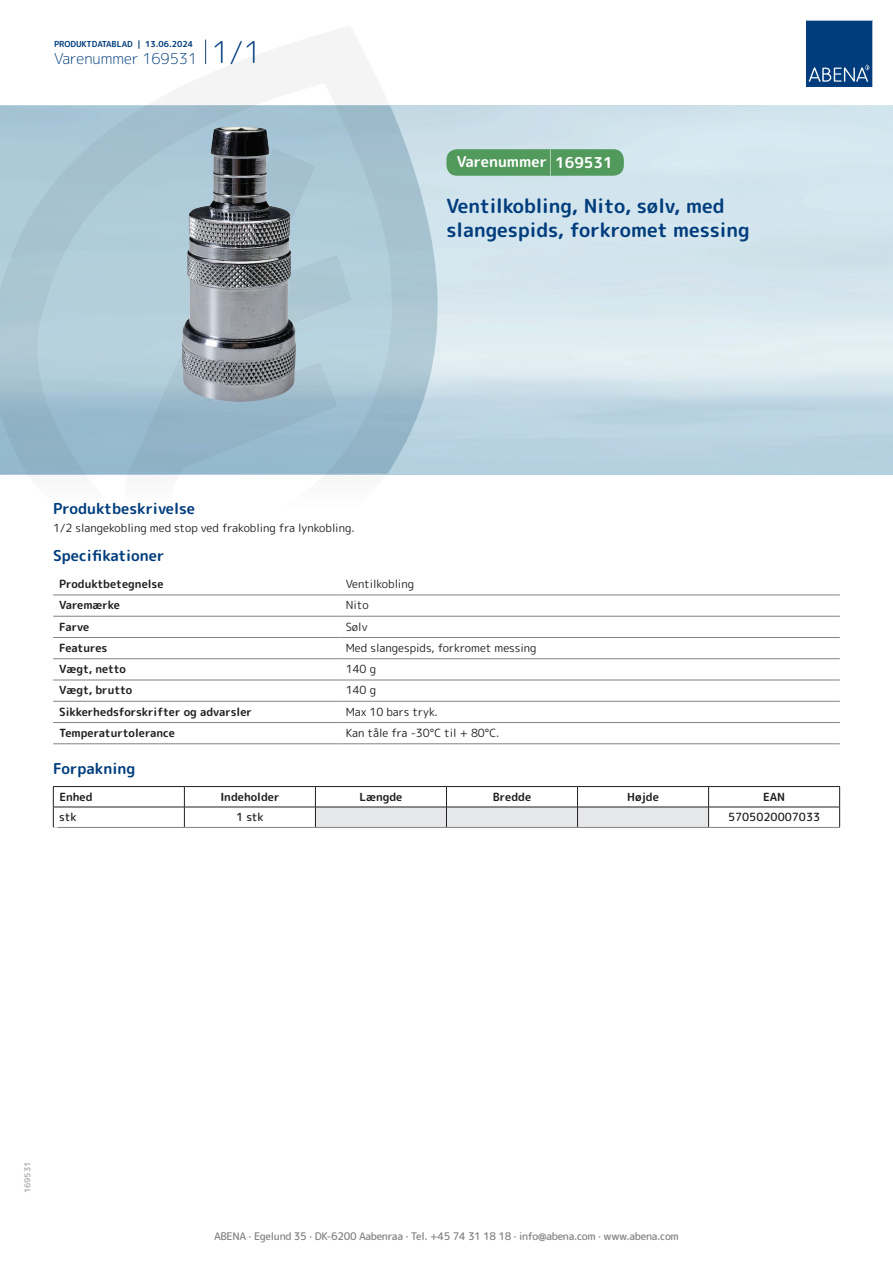
<style>
.page{position:relative;width:893px;height:1263px;background:#fff}
.page>*{position:absolute;margin:0;border:0;box-sizing:border-box;transform-origin:0 0}
.t1{font:700 19.5px/24px "Rounded Mplus 1 c";color:#013d7d}
.t2{font:700 15px "Rounded Mplus 1 c";color:#013d7d}
.t3{font:300 15px "Rounded Mplus 1 c";color:#013d7d}
.t4{font:700 15px "Rounded Mplus 1 c";color:#fff}
.t5{font:11.25px "Rounded Mplus 1 c";color:#231f20}
.t6{font:700 11.25px "Rounded Mplus 1 c";color:#231f20}
.t7{font:500 11.25px "Rounded Mplus 1 c";color:#231f20}
.t8{font:500 10.5px "Rounded Mplus 1 c";letter-spacing:-.03em;color:#808285}
.t9{font:700 10.5px "Rounded Mplus 1 c";color:#fff}
.t10{font:700 8.25px "Rounded Mplus 1 c";color:#013d7d}
.t11{font:700 8.25px "Rounded Mplus 1 c";color:#b2b3b7}
.s1{font-size:30px}
.s2{font-size:25.5px}
</style>
<div class="page">
<svg style="left:0;top:26px;width:439px;height:569px"></svg>
<svg style="left:0;top:106px;width:438px;height:368px;background:#a8c5d4"></svg>
<svg style="left:205px;top:40px;width:1px;height:24px"></svg>
<svg style="left:806px;top:20px;width:67px;height:67px;background:#144b86"></svg>
<img style="left:182px;top:127px;width:114px;height:275px">
<hr style="left:53px;top:595px;width:287px;height:1px;background:#808285">
<hr style="left:340px;top:595px;width:500px;height:1px;background:#808285">
<hr style="left:53px;top:616px;width:287px;height:1px;background:#808285">
<hr style="left:340px;top:616px;width:500px;height:1px;background:#808285">
<hr style="left:53px;top:637px;width:287px;height:1px;background:#808285">
<hr style="left:340px;top:637px;width:500px;height:1px;background:#808285">
<hr style="left:53px;top:658px;width:287px;height:1px;background:#808285">
<hr style="left:340px;top:658px;width:500px;height:1px;background:#808285">
<hr style="left:53px;top:680px;width:287px;height:1px;background:#808285">
<hr style="left:340px;top:680px;width:500px;height:1px;background:#808285">
<hr style="left:53px;top:701px;width:287px;height:1px;background:#808285">
<hr style="left:340px;top:701px;width:500px;height:1px;background:#808285">
<hr style="left:53px;top:722px;width:287px;height:1px;background:#808285">
<hr style="left:340px;top:722px;width:500px;height:1px;background:#808285">
<hr style="left:53px;top:743px;width:287px;height:1px;background:#808285">
<hr style="left:340px;top:743px;width:500px;height:1px;background:#808285">
<hr style="left:53px;top:786px;width:131px;height:1px;background:#231f20">
<hr style="left:184px;top:786px;width:131px;height:1px;background:#231f20">
<hr style="left:315px;top:786px;width:131px;height:1px;background:#231f20">
<hr style="left:446px;top:786px;width:131px;height:1px;background:#231f20">
<hr style="left:577px;top:786px;width:132px;height:1px;background:#231f20">
<hr style="left:709px;top:786px;width:131px;height:1px;background:#231f20">
<hr style="left:53px;top:807px;width:131px;height:1px;background:#231f20">
<svg style="left:53px;top:787px;width:1px;height:40px"></svg>
<hr style="left:184px;top:807px;width:131px;height:1px;background:#231f20">
<svg style="left:184px;top:787px;width:1px;height:40px"></svg>
<hr style="left:709px;top:807px;width:131px;height:1px;background:#231f20">
<svg style="left:315px;top:787px;width:394px;height:40px"></svg>
<svg style="left:839px;top:787px;width:1px;height:40px"></svg>
<hr style="left:53px;top:827px;width:131px;height:1px;background:#808285">
<hr style="left:184px;top:827px;width:131px;height:1px;background:#808285">
<hr style="left:315px;top:827px;width:131px;height:1px;background:#808285">
<hr style="left:446px;top:827px;width:131px;height:1px;background:#808285">
<hr style="left:577px;top:827px;width:132px;height:1px;background:#808285">
<hr style="left:709px;top:827px;width:131px;height:1px;background:#808285">
<div style="left:446px;top:149px;width:178px;height:27px;background:#52995c;border-radius:10px"></div>
<p class="t10" style="left:54px;top:38px;width:141px">PRODUKTDATABLAD | 13.06.2024</p>
<h2 class="t3" style="left:54px;top:48px;width:209px">Varenummer 169531 <span class="s1">1/1</span></h2>
<h2 class="t4" style="left:457px;top:151px;width:157px">Varenummer <span class="s2">|</span> 169531</h2>
<h1 class="t1" style="left:446px;top:194px;width:305px">Ventilkobling, Nito, sølv, med slangespids, forkromet messing</h1>
<h2 class="t2" style="left:53px;top:498px;width:143px">Produktbeskrivelse</h2>
<p class="t5" style="left:53px;top:520px;width:303px">1/2 slangekobling med stop ved frakobling fra lynkobling.</p>
<h2 class="t2" style="left:53px;top:545px;width:113px">Specifikationer</h2>
<p class="t6" style="left:59px;top:576px;width:106px">Produktbetegnelse</p>
<p class="t5" style="left:346px;top:576px;width:70px">Ventilkobling</p>
<p class="t6" style="left:59px;top:597px;width:62px">Varemærke</p>
<p class="t5" style="left:346px;top:597px;width:24px">Nito</p>
<p class="t6" style="left:59px;top:618px;width:32px">Farve</p>
<p class="t5" style="left:346px;top:618px;width:23px">Sølv</p>
<p class="t6" style="left:59px;top:640px;width:50px">Features</p>
<p class="t5" style="left:346px;top:640px;width:192px">Med slangespids, forkromet messing</p>
<p class="t6" style="left:59px;top:661px;width:68px">Vægt, netto</p>
<p class="t5" style="left:346px;top:661px;width:32px">140 g</p>
<p class="t6" style="left:59px;top:682px;width:75px">Vægt, brutto</p>
<p class="t5" style="left:346px;top:682px;width:32px">140 g</p>
<p class="t6" style="left:59px;top:704px;width:194px">Sikkerhedsforskrifter og advarsler</p>
<p class="t5" style="left:346px;top:704px;width:94px">Max 10 bars tryk.</p>
<p class="t6" style="left:59px;top:725px;width:117px">Temperaturtolerance</p>
<p class="t5" style="left:346px;top:725px;width:155px">Kan tåle fra -30°C til + 80°C.</p>
<h2 class="t2" style="left:53px;top:758px;width:84px">Forpakning</h2>
<p class="t6" style="left:59px;top:789px;width:35px">Enhed</p>
<p class="t6" style="left:220px;top:789px;width:61px">Indeholder</p>
<p class="t6" style="left:359px;top:789px;width:44px">Længde</p>
<p class="t6" style="left:493px;top:789px;width:40px">Bredde</p>
<p class="t6" style="left:627px;top:789px;width:33px">Højde</p>
<p class="t6" style="left:763px;top:789px;width:24px">EAN</p>
<p class="t7" style="left:59px;top:809px;width:19px">stk</p>
<p class="t7" style="left:236px;top:809px;width:29px">1 stk</p>
<p class="t7" style="left:728px;top:809px;width:94px">5705020007033</p>
<p class="t9" style="left:53px;top:823px;width:7px">*</p>
<p class="t11" style="left:22px;top:1193px;width:33px;rotate:-90deg">169531</p>
<p class="t8" style="left:214px;top:1229px;width:466px">ABENA · Egelund 35 · DK-6200 Aabenraa · Tel. +45 74 31 18 18 · info@abena.com · www.abena.com</p>
</div>
